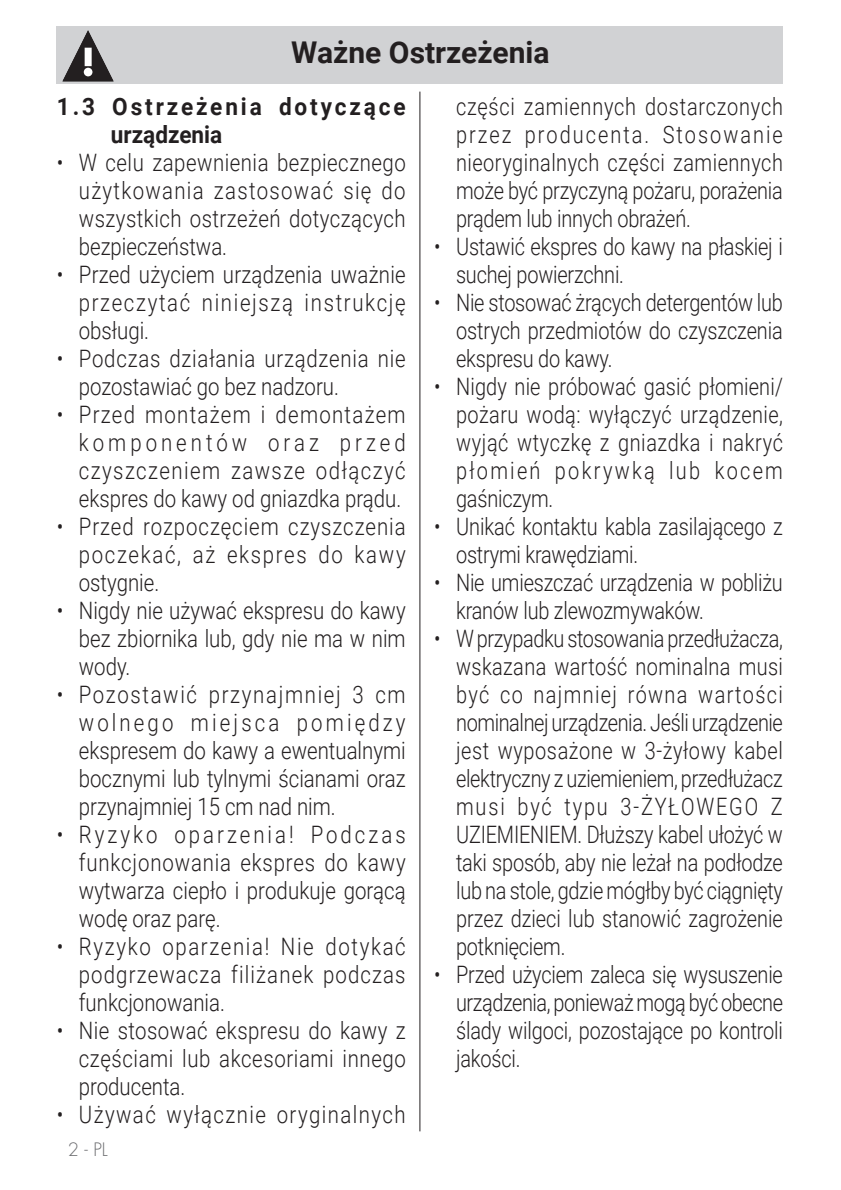
<style>
.page{position:relative;width:841px;height:1190px;background:#fff}
.page>*{position:absolute;margin:0;border:0;box-sizing:border-box;transform-origin:0 0}
.Testo{font:700 30px "Roboto";color:#231f20}
.testo_tab{font:300 24px/28px "Roboto";color:#231f20;text-align:justify;scale:.83 1}
.testo_tab-2{font:300 24px/28px "Roboto";color:#231f20;text-align:justify;scale:.85 1}
.testo_tab-3{font:300 24px/28px "Roboto";letter-spacing:.04em;color:#231f20;scale:.85 1}
.testo_tab-4{font:700 24px/28px "Roboto";letter-spacing:.125em;color:#231f20;scale:.94 1}
.testo_tab-5{font:300 24px "Roboto";letter-spacing:.07em;color:#231f20;scale:.85 1}
.t1{font:300 18px "Futura Std";color:#6c6d70}
</style>
<div class="page">
<hr style="left:419px;top:92px;width:1px;height:1039px;background:#231f20">
<div style="left:57px;top:26px;width:725px;height:58px;background:#d1d2d4"></div>
<svg style="left:62px;top:30px;width:51px;height:51px"></svg>
<p class="Testo" style="left:291px;top:31px;width:260px">Ważne Ostrzeżenia</p>
<p class="testo_tab-4" style="left:111px;top:91px;width:315px;text-indent:-54px">1.3 Ostrzeżenia dotyczące urządzenia</p>
<p class="testo_tab-2" style="left:79px;top:147px;width:386px;text-indent:-22px">• W celu zapewnienia bezpiecznego użytkowania zastosować się do wszystkich ostrzeżeń dotyczących bezpieczeństwa.</p>
<p class="testo_tab-2" style="left:79px;top:259px;width:386px;text-indent:-22px">• Przed użyciem urządzenia uważnie przeczytać niniejszą instrukcję obsługi.</p>
<p class="testo_tab-3" style="left:79px;top:343px;width:386px;text-indent:-22px">• Podczas działania urządzenia nie pozostawiać go bez nadzoru.</p>
<p class="testo_tab-2" style="left:79px;top:399px;width:386px;text-indent:-22px">• Przed montażem i demontażem komponentów oraz przed czyszczeniem zawsze odłączyć ekspres do kawy od gniazdka prądu.</p>
<p class="testo_tab-2" style="left:79px;top:511px;width:386px;text-indent:-22px">• Przed rozpoczęciem czyszczenia poczekać, aż ekspres do kawy ostygnie.</p>
<p class="testo_tab-2" style="left:79px;top:595px;width:386px;text-indent:-22px">• Nigdy nie używać ekspresu do kawy bez zbiornika lub, gdy nie ma w nim wody.</p>
<p class="testo_tab-2" style="left:79px;top:679px;width:386px;text-indent:-22px">• Pozostawić przynajmniej 3 cm wolnego miejsca pomiędzy ekspresem do kawy a ewentualnymi bocznymi lub tylnymi ścianami oraz przynajmniej 15 cm nad nim.</p>
<p class="testo_tab-2" style="left:79px;top:819px;width:386px;text-indent:-22px">• Ryzyko oparzenia! Podczas funkcjonowania ekspres do kawy wytwarza ciepło i produkuje gorącą wodę oraz parę.</p>
<p class="testo_tab-2" style="left:79px;top:931px;width:386px;text-indent:-22px">• Ryzyko oparzenia! Nie dotykać podgrzewacza filiżanek podczas funkcjonowania.</p>
<p class="testo_tab-2" style="left:79px;top:1015px;width:386px;text-indent:-22px">• Nie stosować ekspresu do kawy z częściami lub akcesoriami innego producenta.</p>
<p class="testo_tab-5" style="left:57px;top:1097px;width:412px">• Używać wyłącznie oryginalnych</p>
<p class="t1" style="left:68px;top:1138px;width:42px">2 - PL</p>
<p class="testo_tab" style="left:456px;top:91px;width:395px">części zamiennych dostarczonych przez producenta. Stosowanie nieoryginalnych części zamiennych może być przyczyną pożaru, porażenia prądem lub innych obrażeń.</p>
<p class="testo_tab" style="left:456px;top:231px;width:395px;text-indent:-22px">• Ustawić ekspres do kawy na płaskiej i suchej powierzchni.</p>
<p class="testo_tab" style="left:456px;top:287px;width:395px;text-indent:-22px">• Nie stosować żrących detergentów lub ostrych przedmiotów do czyszczenia ekspresu do kawy.</p>
<p class="testo_tab" style="left:456px;top:371px;width:395px;text-indent:-22px">• Nigdy nie próbować gasić płomieni/ pożaru wodą: wyłączyć urządzenie, wyjąć wtyczkę z gniazdka i nakryć płomień pokrywką lub kocem gaśniczym.</p>
<p class="testo_tab" style="left:456px;top:511px;width:395px;text-indent:-22px">• Unikać kontaktu kabla zasilającego z ostrymi krawędziami.</p>
<p class="testo_tab" style="left:456px;top:567px;width:395px;text-indent:-22px">• Nie umieszczać urządzenia w pobliżu kranów lub zlewozmywaków.</p>
<p class="testo_tab" style="left:456px;top:623px;width:395px;text-indent:-22px">• W przypadku stosowania przedłużacza, wskazana wartość nominalna musi być co najmniej równa wartości nominalnej urządzenia. Jeśli urządzenie jest wyposażone w 3-żyłowy kabel elektryczny z uziemieniem, przedłużacz musi być typu 3-ŻYŁOWEGO Z UZIEMIENIEM. Dłuższy kabel ułożyć w taki sposób, aby nie leżał na podłodze lub na stole, gdzie mógłby być ciągnięty przez dzieci lub stanowić zagrożenie potknięciem.</p>
<p class="testo_tab" style="left:456px;top:959px;width:395px;text-indent:-22px">• Przed użyciem zaleca się wysuszenie urządzenia, ponieważ mogą być obecne ślady wilgoci, pozostające po kontroli jakości.</p>
</div>
